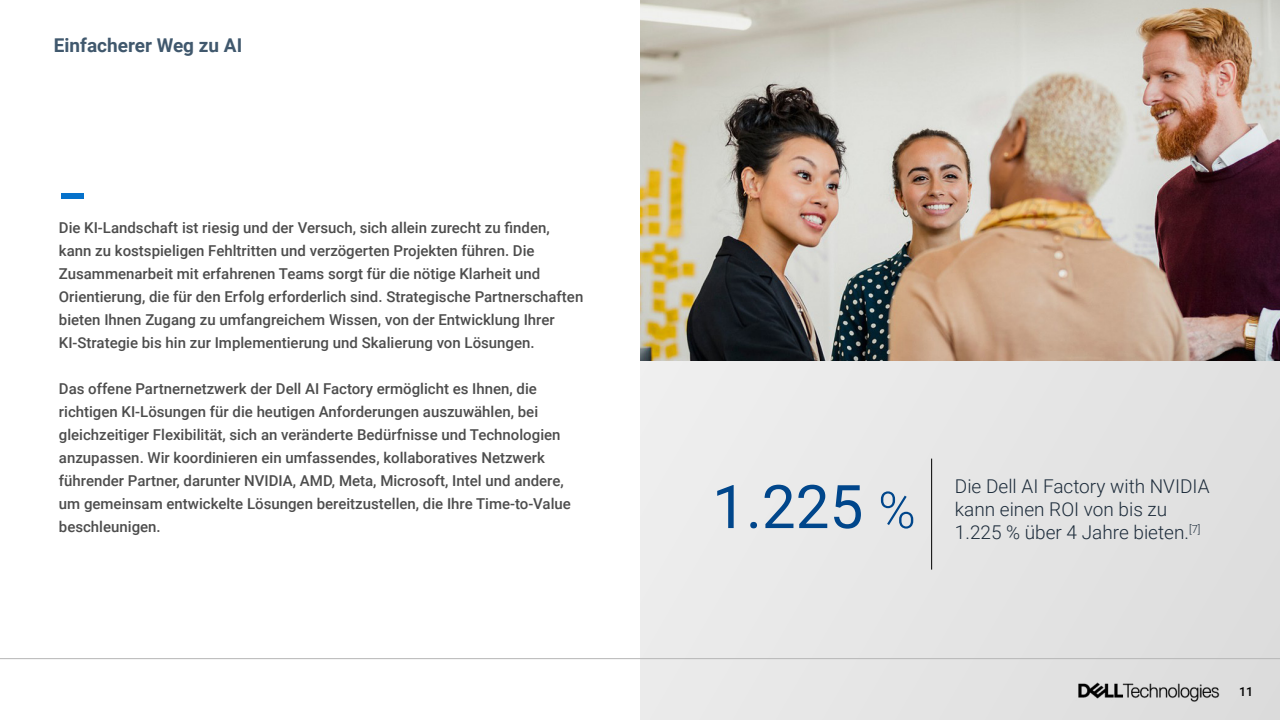
<style>
.page{position:relative;width:1280px;height:720px;background:#fff}
.page>*{position:absolute;margin:0;border:0;box-sizing:border-box;transform-origin:0 0}
.t1{font:60.2px "Roboto";color:#00468b}
.t2{font:300 19px/22.8px "Roboto";color:#1d2c3b}
.t3{font:700 19px "Roboto";color:#40586d}
.t4{font:500 15px/23px "Roboto";color:#4d4d4d}
.t5{font:500 12.4px "Roboto";color:#000}
.s1{font-weight:300;font-size:50.8px}
</style>
<div class="page">
<div style="left:640px;top:360px;width:640px;height:360px;background:#e6e6e6"></div>
<img style="left:640px;top:0;width:640px;height:361px">
<hr style="left:0;top:658px;width:1280px;height:1px;background:#b6b6b6">
<img style="left:1078px;top:682px;width:142px;height:21px">
<hr style="left:931px;top:459px;width:1px;height:111px;background:#000">
<div style="left:62px;top:193px;width:22px;height:6px;background:#0672cb"></div>
<p class="t3" style="left:54px;top:32px;width:190px">Einfacherer Weg zu AI</p>
<p class="t4" style="left:59px;top:216px;width:526px">Die KI-Landschaft ist riesig und der Versuch, sich allein zurecht zu finden, kann zu kostspieligen Fehltritten und verzögerten Projekten führen. Die Zusammenarbeit mit erfahrenen Teams sorgt für die nötige Klarheit und Orientierung, die für den Erfolg erforderlich sind. Strategische Partnerschaften bieten Ihnen Zugang zu umfangreichem Wissen, von der Entwicklung Ihrer KI-Strategie bis hin zur Implementierung und Skalierung von Lösungen.</p>
<p class="t4" style="left:59px;top:377px;width:514px">Das offene Partnernetzwerk der Dell AI Factory ermöglicht es Ihnen, die richtigen KI-Lösungen für die heutigen Anforderungen auszuwählen, bei gleichzeitiger Flexibilität, sich an veränderte Bedürfnisse und Technologien anzupassen. Wir koordinieren ein umfassendes, kollaboratives Netzwerk führender Partner, darunter NVIDIA, AMD, Meta, Microsoft, Intel und andere, um gemeinsam entwickelte Lösungen bereitzustellen, die Ihre Time-to-Value beschleunigen.</p>
<h1 class="t1" style="left:712px;top:465px;width:205px">1.225 <span class="s1">%</span></h1>
<p class="t2" style="left:955px;top:474px;width:256px">Die Dell AI Factory with NVIDIA kann einen ROI von bis zu<br>1.225 % über 4 Jahre bieten.<sup>[7]</sup></p>
<p class="t5" style="left:1239px;top:682px;width:16px">11</p>
</div>
